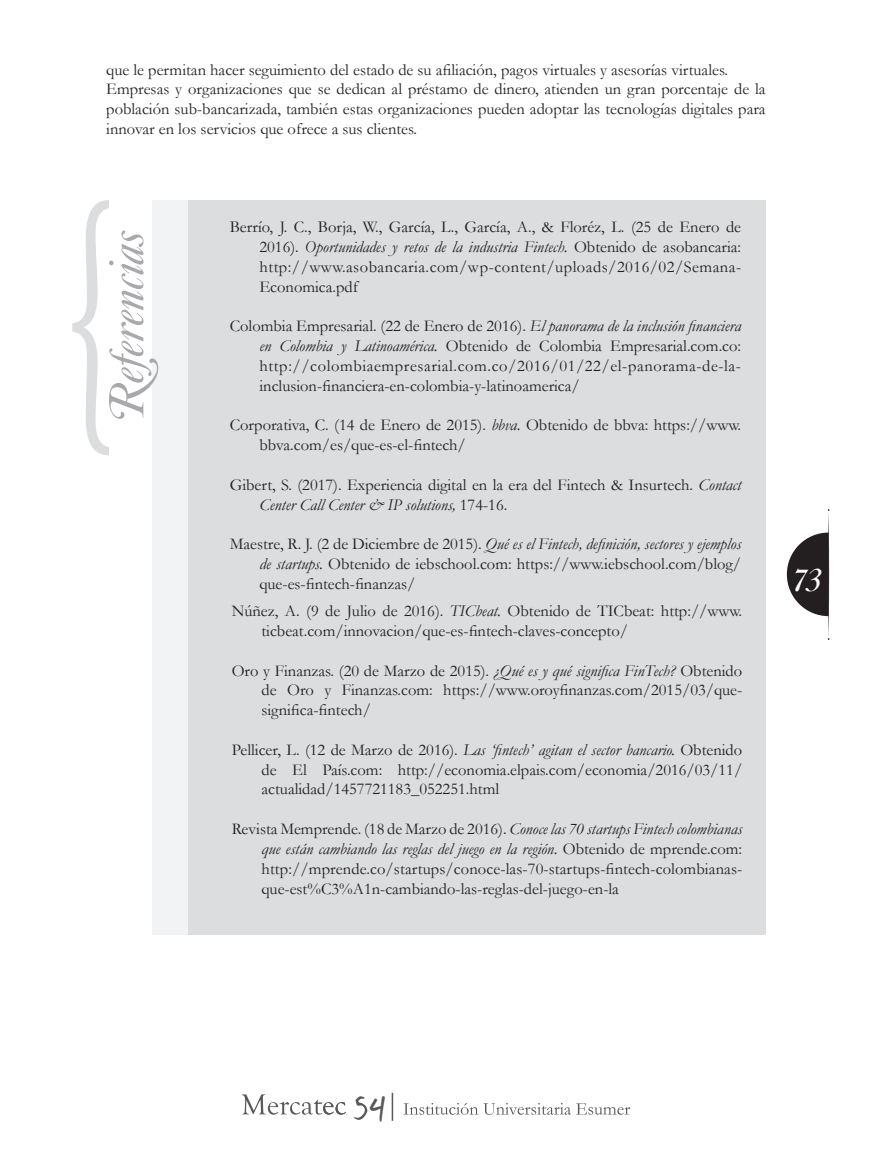
<style>
.page{position:relative;width:872px;height:1149px;background:#fff}
.page>*{position:absolute;margin:0;border:0;box-sizing:border-box;transform-origin:0 0}
.t1{font:italic 37.5px "Caslon No 540 Swa D";color:#fff}
.t2{font:25.5px "Jose Fernandez";color:#57585a}
.Referencias{font:16.5px/19.8px "Garamond";color:#231f20;text-align:justify}
.CT_Mercatec{font:16.5px/19.8px "Garamond";color:#231f20;text-align:justify}
.s1{font-style:italic}
</style>
<div class="page">
<svg style="left:787px;top:509px;width:42px;height:130px"></svg>
<svg style="left:242px;top:1094px;width:104px;height:20px"></svg>
<svg style="left:403px;top:1103px;width:227px;height:11px"></svg>
<svg style="left:392px;top:1092px;width:1px;height:28px"></svg>
<svg style="left:353px;top:1096px;width:14px;height:23px"></svg>
<div style="left:172px;top:200px;width:593px;height:733px;background:#dcdddf"></div>
<div style="left:153px;top:200px;width:35px;height:733px;background:#f2f3f4"></div>
<svg style="left:72px;top:200px;width:86px;height:255px"></svg>
<p class="CT_Mercatec" style="left:106px;top:59px;width:623px">que le permitan hacer seguimiento del estado de su afiliación, pagos virtuales y asesorías virtuales.</p>
<p class="CT_Mercatec" style="left:106px;top:79px;width:661px">Empresas y organizaciones que se dedican al préstamo de dinero, atienden un gran porcentaje de la población sub-bancarizada, también estas organizaciones pueden adoptar las tecnologías digitales para innovar en los servicios que ofrece a sus clientes.</p>
<p class="Referencias" style="left:259px;top:216px;width:483px;text-indent:-30px">Berrío, J. C., Borja, W., García, L., García, A., &amp; Floréz, L. (25 de Enero de 2016). <span class="s1">Oportunidades y retos de la industria Fintech.</span> Obtenido de asobancaria: http://www.asobancaria.com/wp-content/uploads/2016/02/Semana-Economica.pdf</p>
<p class="Referencias" style="left:259px;top:315px;width:483px;text-indent:-30px">Colombia Empresarial. (22 de Enero de 2016). <span class="s1">El panorama de la inclusión financiera en Colombia y Latinoamérica.</span> Obtenido de Colombia Empresarial.com.co: http://colombiaempresarial.com.co/2016/01/22/el-panorama-de-la&shy;inclusion-financiera-en-colombia-y-latinoamerica/</p>
<p class="Referencias" style="left:259px;top:414px;width:483px;text-indent:-30px">Corporativa, C. (14 de Enero de 2015). <span class="s1">bbva.</span> Obtenido de bbva: https://www. bbva.com/es/que-es-el-fintech/</p>
<p class="Referencias" style="left:259px;top:474px;width:483px;text-indent:-30px">Gibert, S. (2017). Experiencia digital en la era del Fintech &amp; Insurtech. <span class="s1">Contact<br>Center Call Center &amp; IP solutions,</span> 174-16.</p>
<p class="Referencias" style="left:259px;top:533px;width:483px;text-indent:-30px">Maestre, R. J. (2 de Diciembre de 2015). <span class="s1">Qué es el Fintech, definición, sectores y ejemplos de startups.</span> Obtenido de iebschool.com: https://www.iebschool.com/blog/ que-es-fintech-finanzas/</p>
<p class="Referencias" style="left:261px;top:600px;width:482px;text-indent:-30px">Núñez, A. (9 de Julio de 2016). <span class="s1">TICbeat.</span> Obtenido de TICbeat: http://www. ticbeat.com/innovacion/que-es-fintech-claves-concepto/</p>
<p class="Referencias" style="left:261px;top:660px;width:482px;text-indent:-30px">Oro y Finanzas. (20 de Marzo de 2015). <span class="s1">¿Qué es y qué significa FinTech?</span> Obtenido de Oro y Finanzas.com: https://www.oroyfinanzas.com/2015/03/que&shy;significa-fintech/</p>
<p class="Referencias" style="left:261px;top:739px;width:482px;text-indent:-30px">Pellicer, L. (12 de Marzo de 2016). <span class="s1">Las ‘fintech’ agitan el sector bancario.</span> Obtenido de El País.com: http://economia.elpais.com/economia/2016/03/11/ actualidad/1457721183_052251.html</p>
<p class="Referencias" style="left:261px;top:818px;width:482px;text-indent:-30px">Revista Memprende. (18 de Marzo de 2016). <span class="s1">Conoce las 70 startups Fintech colombianas que están cambiando las reglas del juego en la región.</span> Obtenido de mprende.com: http://mprende.co/startups/conoce-las-70-startups-fintech-colombianas&shy;que-est%C3%A1n-cambiando-las-reglas-del-juego-en-la</p>
<h1 class="t1" style="left:795px;top:552px;width:29px">73</h1>
<h2 class="t2" style="left:370px;top:1094px;width:16px">4</h2>
</div>
